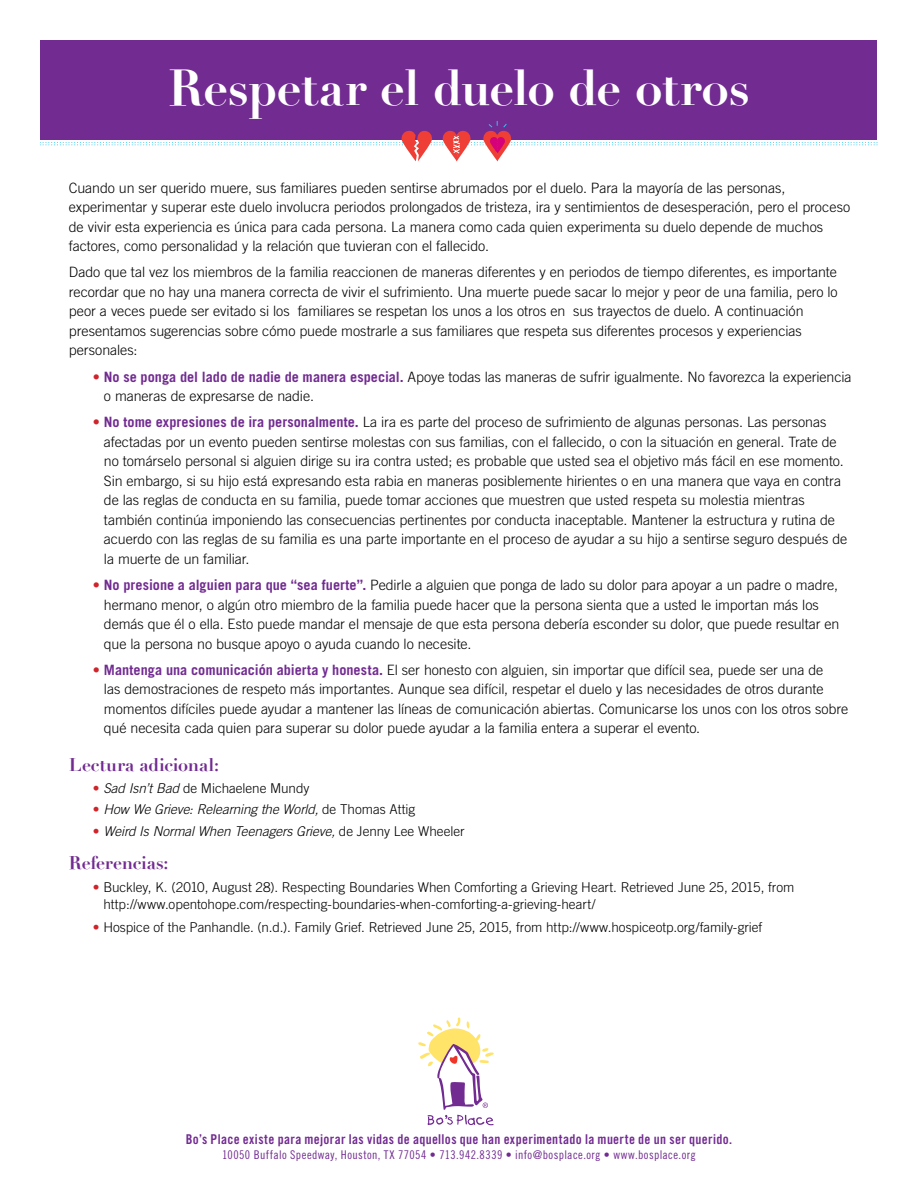
<style>
.page{position:relative;width:918px;height:1188px;background:#fff}
.page>*{position:absolute;margin:0;border:0;box-sizing:border-box;transform-origin:0 0}
.t1{font:700 49.5px "Didot";letter-spacing:-.025em;color:#fff}
.t2{font:700 18px "Didot";letter-spacing:-.01em;color:#722b91}
.t3{font:300 14.25px/19.5px "Trade Gothic LT Std";letter-spacing:-.005em;color:#000}
.t4{font:300 13.5px/16.5px "Trade Gothic LT Std";color:#000}
.t5{font:italic 300 13.5px "Trade Gothic LT Std";letter-spacing:-.005em;color:#000}
.t6{font:13.5px "Trade Gothic LT Std Bd Cn 20";letter-spacing:.025em;color:#722b91}
.t7{font:12px "Trade Gothic LT Std Cn 18";letter-spacing:.035em;color:#722b91}
.s1{color:#d1232a}
.s2{font-weight:700;color:#722b91}
.s3{font-style:italic}
.s4{font-style:normal;color:#d1232a}
.s5{font-style:normal}
</style>
<div class="page">
<div style="left:40px;top:40px;width:838px;height:100px;background:#722b91"></div>
<svg style="left:40px;top:120px;width:838px;height:41px"></svg>
<svg style="left:418px;top:1018px;width:76px;height:107px"></svg>
<p class="t1" style="left:168px;top:57px;width:583px">Respetar el duelo de otros</p>
<p class="t3" style="left:69px;top:178px;width:783px">Cuando un ser querido muere, sus familiares pueden sentirse abrumados por el duelo. Para la mayoría de las personas, experimentar y superar este duelo involucra periodos prolongados de tristeza, ira y sentimientos de desesperación, pero el proceso de vivir esta experiencia es única para cada persona. La manera como cada quien experimenta su duelo depende de muchos factores, como personalidad y la relación que tuvieran con el fallecido.</p>
<p class="t3" style="left:69px;top:262px;width:770px">Dado que tal vez los miembros de la familia reaccionen de maneras diferentes y en periodos de tiempo diferentes, es importante recordar que no hay una manera correcta de vivir el sufrimiento. Una muerte puede sacar lo mejor y peor de una familia, pero lo peor a veces puede ser evitado si los familiares se respetan los unos a los otros en sus trayectos de duelo. A continuación presentamos sugerencias sobre cómo puede mostrarle a sus familiares que respeta sus diferentes procesos y experiencias personales:</p>
<p class="t3" style="left:104px;top:367px;width:749px;text-indent:-11px"><span class="s1">•</span> <span class="s2">No se ponga del lado de nadie de manera especial.</span> Apoye todas las maneras de sufrir igualmente. No favorezca la experiencia o maneras de expresarse de nadie.</p>
<p class="t3" style="left:104px;top:412px;width:745px;text-indent:-11px"><span class="s1">•</span> <span class="s2">No tome expresiones de ira personalmente.</span> La ira es parte del proceso de sufrimiento de algunas personas. Las personas afectadas por un evento pueden sentirse molestas con sus familias, con el fallecido, o con la situación en general. Trate de no tomárselo personal si alguien dirige su ira contra usted; es probable que usted sea el objetivo más fácil en ese momento.<br>Sin embargo, si su hijo está expresando esta rabia en maneras posiblemente hirientes o en una manera que vaya en contra de las reglas de conducta en su familia, puede tomar acciones que muestren que usted respeta su molestia mientras también continúa imponiendo las consecuencias pertinentes por conducta inaceptable. Mantener la estructura y rutina de acuerdo con las reglas de su familia es una parte importante en el proceso de ayudar a su hijo a sentirse seguro después de la muerte de un familiar.</p>
<p class="t3" style="left:104px;top:575px;width:737px;text-indent:-11px"><span class="s1">•</span> <span class="s2">No presione a alguien para que “sea fuerte”.</span> Pedirle a alguien que ponga de lado su dolor para apoyar a un padre o madre, hermano menor, o algún otro miembro de la familia puede hacer que la persona sienta que a usted le importan más los demás que él o ella. Esto puede mandar el mensaje de que esta persona debería esconder su dolor, que puede resultar en que la persona no busque apoyo o ayuda cuando lo necesite.</p>
<p class="t3" style="left:104px;top:660px;width:746px;text-indent:-11px"><span class="s1">•</span> <span class="s2">Mantenga una comunicación abierta y honesta.</span> El ser honesto con alguien, sin importar que difícil sea, puede ser una de<br>las demostraciones de respeto más importantes. Aunque sea difícil, respetar el duelo y las necesidades de otros durante momentos difíciles puede ayudar a mantener las líneas de comunicación abiertas. Comunicarse los unos con los otros sobre qué necesita cada quien para superar su dolor puede ayudar a la familia entera a superar el evento.</p>
<p class="t2" style="left:69px;top:753px;width:152px">Lectura adicional:</p>
<p class="t4" style="left:93px;top:779px;width:218px"><span class="s1">•</span> <span class="s3">Sad Isn’t Bad</span> de Michaelene Mundy</p>
<p class="t5" style="left:93px;top:802px;width:324px"><span class="s4">•</span> How We Grieve: Relearning the World, <span class="s5">de Thomas Attig</span></p>
<p class="t5" style="left:93px;top:823px;width:373px"><span class="s4">•</span> Weird Is Normal When Teenagers Grieve, <span class="s5">de Jenny Lee Wheeler</span></p>
<p class="t2" style="left:69px;top:852px;width:101px">Referencias:</p>
<p class="t4" style="left:103px;top:879px;width:693px;text-indent:-11px"><span class="s1">•</span> Buckley, K. (2010, August 28). Respecting Boundaries When Comforting a Grieving Heart. Retrieved June 25, 2015, from http://www.opentohope.com/respecting-boundaries-when-comforting-a-grieving-heart/</p>
<p class="t4" style="left:93px;top:919px;width:671px"><span class="s1">•</span> Hospice of the Panhandle. (n.d.). Family Grief. Retrieved June 25, 2015, from http://www.hospiceotp.org/family-grief</p>
<p class="t6" style="left:186px;top:1131px;width:548px">Bo’s Place existe para mejorar las vidas de aquellos que han experimentado la muerte de un ser querido.</p>
<p class="t7" style="left:222px;top:1147px;width:475px">10050 Buffalo Speedway, Houston, TX 77054 • 713.942.8339 • info@bosplace.org • www.bosplace.org</p>
</div>
